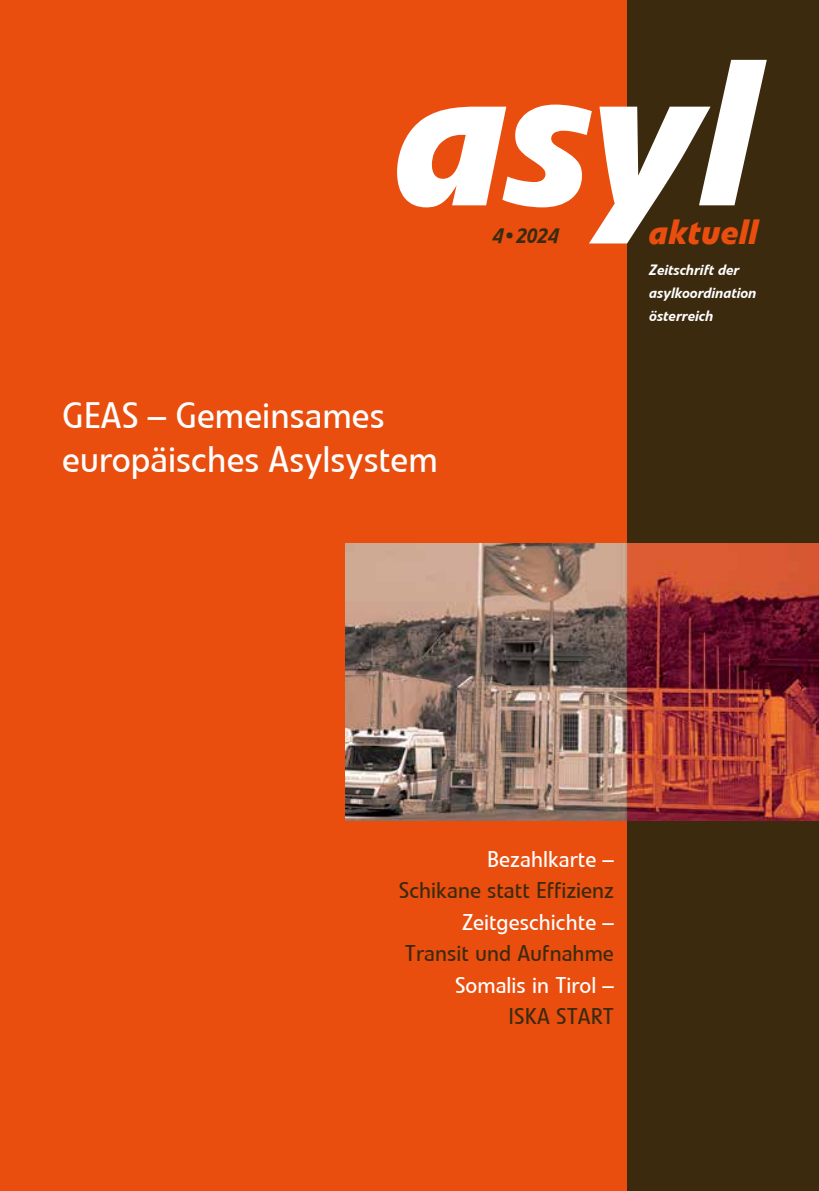
<style>
.page{position:relative;width:819px;height:1191px;background:#fff}
.page>*{position:absolute;margin:0;border:0;box-sizing:border-box;transform-origin:0 0}
.t1{font:italic 700 205.97px "Linotype Veto";color:#fff}
.t2{font:36.75px/44.1px "Linotype Veto";color:#fff}
.t3{font:italic 700 35px "Linotype Veto";color:#e94e0f}
.t4{font:22.75px "Linotype Veto";color:#3b2a0e}
.t5{font:22.75px "Linotype Veto";color:#fff}
.t6{font:italic 500 21px "Linotype Veto";color:#3b2a0e}
.t7{font:italic 500 14.88px/22.8px "Linotype Veto";color:#fff}
</style>
<div class="page">
<div style="left:626px;top:0;width:193px;height:1191px;background:#3b2a0e"></div>
<div style="left:0;top:0;width:626px;height:1191px;background:#e94e0f"></div>
<img style="left:345px;top:543px;width:474px;height:277px">
<h1 class="t1" style="left:397px;top:7px;width:364px">asyl</h1>
<p class="t6" style="left:493px;top:223px;width:67px">4 • 2024</p>
<h3 class="t3" style="left:649px;top:210px;width:110px">aktuell</h3>
<p class="t7" style="left:649px;top:259px;width:109px">Zeitschrift der asylkoordination österreich</p>
<h2 class="t2" style="left:62px;top:393px;width:377px">GEAS – Gemeinsames europäisches Asylsystem</h2>
<p class="t5" style="left:487px;top:845px;width:128px">Bezahlkarte –</p>
<p class="t4" style="left:399px;top:876px;width:217px">Schikane statt Effizienz</p>
<p class="t5" style="left:462px;top:908px;width:153px">Zeitgeschichte –</p>
<p class="t4" style="left:405px;top:939px;width:210px">Transit und Aufnahme</p>
<p class="t5" style="left:455px;top:971px;width:160px">Somalis in Tirol –</p>
<p class="t4" style="left:508px;top:1002px;width:107px">ISKA START</p>
</div>
